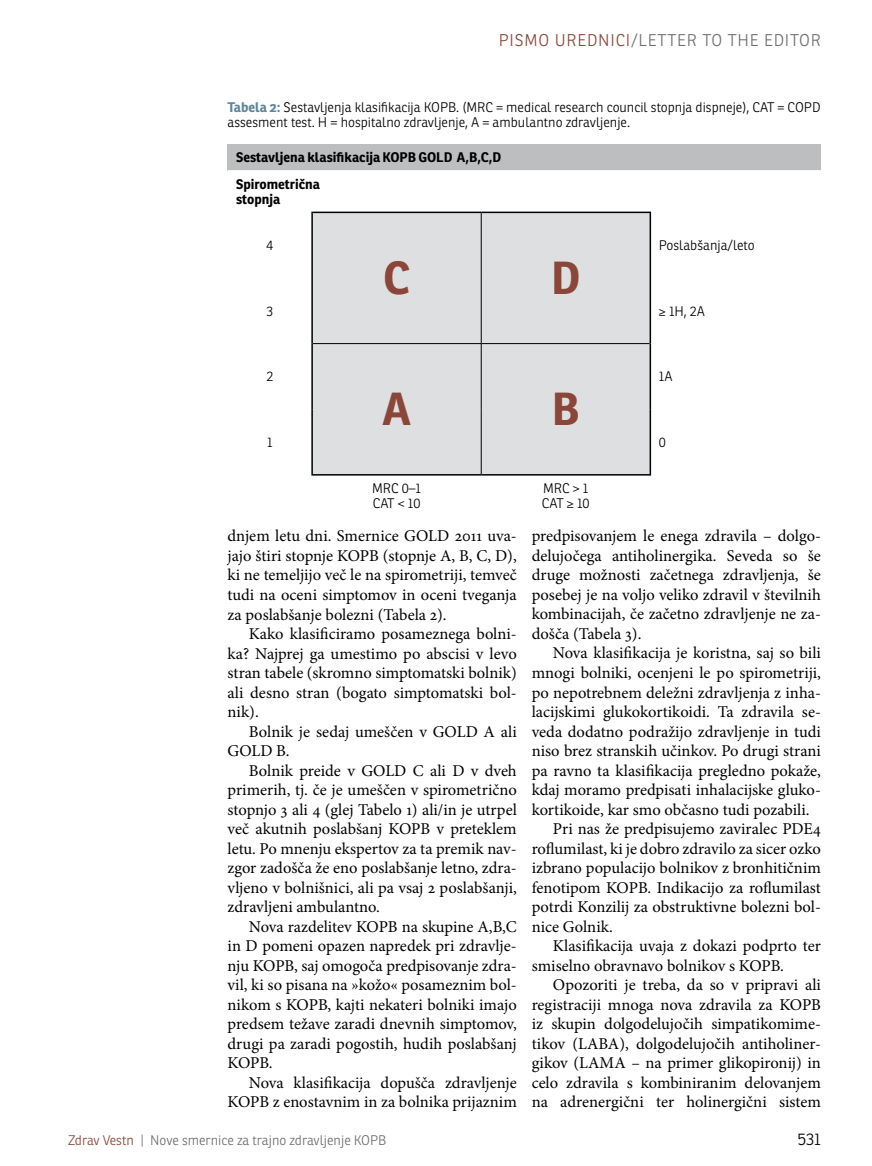
<style>
.page{position:relative;width:872px;height:1166px;background:#fff}
.page>*{position:absolute;margin:0;border:0;box-sizing:border-box;transform-origin:0 0}
.t1{font:700 45px "Ronnia";color:#8a4638}
.t2{font:16.5px/19.5px "Minion Pro";color:#000;text-align:justify}
.t3{font:300 16.5px "Ronnia";letter-spacing:.05em;color:#6d6e71}
.t4{font:300 16.5px "Ronnia";color:#8a4638}
.t5{font:300 16.5px "Ronnia";color:#000}
.t6{font:300 13.5px/15px "Ronnia";color:#000}
.t7{font:700 13.5px/26.7px "Ronnia";color:#000}
.t8{font:300 13.5px "Ronnia";color:#6d6e71}
.s1{font-weight:700;color:#5f8498}
.s2{color:#8a4638}
</style>
<div class="page">
<div style="left:227px;top:144px;width:594px;height:26px;background:#bcbec0"></div>
<div style="left:313px;top:213px;width:336px;height:261px;background:#dedfe0"></div>
<hr style="left:311px;top:211px;width:170px;height:2px;background:#000">
<hr style="left:311px;top:213px;width:2px;height:65px;background:#000">
<hr style="left:481px;top:211px;width:170px;height:2px;background:#000">
<hr style="left:649px;top:213px;width:2px;height:65px;background:#000">
<hr style="left:311px;top:278px;width:2px;height:65px;background:#000">
<hr style="left:649px;top:278px;width:2px;height:65px;background:#000">
<hr style="left:311px;top:343px;width:2px;height:66px;background:#000">
<hr style="left:649px;top:343px;width:2px;height:66px;background:#000">
<hr style="left:311px;top:409px;width:2px;height:65px;background:#000">
<hr style="left:649px;top:409px;width:2px;height:65px;background:#000">
<hr style="left:311px;top:474px;width:170px;height:1px;background:#000">
<hr style="left:481px;top:474px;width:170px;height:1px;background:#000">
<hr style="left:481px;top:213px;width:1px;height:65px;background:#000">
<hr style="left:481px;top:278px;width:1px;height:65px;background:#000">
<hr style="left:313px;top:343px;width:168px;height:1px;background:#000">
<hr style="left:481px;top:343px;width:168px;height:1px;background:#000">
<hr style="left:481px;top:344px;width:1px;height:65px;background:#000">
<hr style="left:481px;top:409px;width:1px;height:65px;background:#000">
<p class="t4" style="left:499px;top:30px;width:22px">Pismo</p>
<p class="t4" style="left:555px;top:30px;width:11px">urednici</p>
<p class="t3" style="left:631px;top:30px;width:179px">/Letter to the editor</p>
<p class="t6" style="left:227px;top:99px;width:594px"><span class="s1">Tabela 2:</span> Sestavljenja klasifikacija KOPB. (MRC = medical research council stopnja dispneje), CAT = COPD assesment test. H = hospitalno zdravljenje, A = ambulantno zdravljenje.</p>
<p class="t7" style="left:236px;top:144px;width:267px">Sestavljena klasifikacija KOPB GOLD A,B,C,D<br>Spirometrična</p>
<p class="t7" style="left:236px;top:185px;width:46px">stopnja</p>
<p class="t6" style="left:266px;top:237px;width:9px">4</p>
<h1 class="t1" style="left:383px;top:249px;width:29px">C</h1>
<h1 class="t1" style="left:551px;top:249px;width:31px">D</h1>
<p class="t6" style="left:659px;top:237px;width:97px">Poslabšanja/leto</p>
<p class="t6" style="left:266px;top:303px;width:8px">3</p>
<p class="t6" style="left:659px;top:303px;width:47px">≥ 1H, 2A</p>
<p class="t6" style="left:266px;top:369px;width:8px">2</p>
<h1 class="t1" style="left:382px;top:380px;width:30px">A</h1>
<h1 class="t1" style="left:552px;top:380px;width:29px">B</h1>
<p class="t6" style="left:659px;top:369px;width:15px">1A</p>
<p class="t6" style="left:267px;top:434px;width:7px">1</p>
<p class="t6" style="left:659px;top:434px;width:9px">0</p>
<p class="t6" style="left:372px;top:480px;width:50px">MRC 0–1<br>CAT &lt; 10</p>
<p class="t6" style="left:542px;top:480px;width:49px">MRC &gt; 1<br>CAT ≥ 10</p>
<p class="t2" style="left:227px;top:526px;width:291px">dnjem letu dni. Smernice GOLD 2011 uva&shy;jajo štiri stopnje KOPB (stopnje A, B, C, D), ki ne temeljijo več le na spirometriji, temveč tudi na oceni simptomov in oceni tveganja za poslabšanje bolezni (Tabela 2).</p>
<p class="t2" style="left:227px;top:624px;width:291px;text-indent:21px">Kako klasificiramo posameznega bolni&shy;ka? Najprej ga umestimo po abscisi v levo stran tabele (skromno simptomatski bolnik) ali desno stran (bogato simptomatski bol&shy;nik).</p>
<p class="t2" style="left:227px;top:721px;width:291px;text-indent:21px">Bolnik je sedaj umeščen v GOLD A ali<br>GOLD B.</p>
<p class="t2" style="left:227px;top:760px;width:291px;text-indent:21px">Bolnik preide v GOLD C ali D v dveh primerih, tj. če je umeščen v spirometrično stopnjo 3 ali 4 (glej Tabelo 1) ali/in je utrpel več akutnih poslabšanj KOPB v preteklem letu. Po mnenju ekspertov za ta premik nav&shy;zgor zadošča že eno poslabšanje letno, zdra&shy;vljeno v bolnišnici, ali pa vsaj 2 poslabšanji, zdravljeni ambulantno.</p>
<p class="t2" style="left:227px;top:916px;width:291px;text-indent:21px">Nova razdelitev KOPB na skupine A,B,C in D pomeni opazen napredek pri zdravlje&shy;nju KOPB, saj omogoča predpisovanje zdra&shy;vil, ki so pisana na »kožo« posameznim bol&shy;nikom s KOPB, kajti nekateri bolniki imajo predsem težave zaradi dnevnih simptomov, drugi pa zaradi pogostih, hudih poslabšanj KOPB.</p>
<p class="t2" style="left:227px;top:1072px;width:291px;text-align:right">Nova klasifikacija dopušča zdravljenje<br>KOPB z enostavnim in za bolnika prijaznim</p>
<p class="t2" style="left:532px;top:526px;width:291px">predpisovanjem le enega zdravila – dolgo&shy;delujočega antiholinergika. Seveda so še druge možnosti začetnega zdravljenja, še posebej je na voljo veliko zdravil v številnih kombinacijah, če začetno zdravljenje ne za&shy;došča (Tabela 3).</p>
<p class="t2" style="left:553px;top:643px;width:269px">Nova klasifikacija je koristna, saj so bili</p>
<p class="t2" style="left:532px;top:662px;width:291px">mnogi bolniki, ocenjeni le po spirometriji,</p>
<p class="t2" style="left:532px;top:682px;width:291px">po nepotrebnem deležni zdravljenja z inha-</p>
<p class="t2" style="left:532px;top:702px;width:291px">lacijskimi glukokortikoidi. Ta zdravila se-</p>
<p class="t2" style="left:532px;top:721px;width:291px">veda dodatno podražijo zdravljenje in tudi</p>
<p class="t2" style="left:532px;top:741px;width:291px">niso brez stranskih učinkov. Po drugi strani</p>
<p class="t2" style="left:532px;top:760px;width:291px">pa ravno ta klasifikacija pregledno pokaže,</p>
<p class="t2" style="left:532px;top:780px;width:291px">kdaj moramo predpisati inhalacijske gluko-</p>
<p class="t2" style="left:532px;top:799px;width:279px">kortikoide, kar smo občasno tudi pozabili.</p>
<p class="t2" style="left:553px;top:819px;width:269px">Pri nas že predpisujemo zaviralec PDE4</p>
<p class="t2" style="left:532px;top:838px;width:291px">roflumilast, ki je dobro zdravilo za sicer ozko</p>
<p class="t2" style="left:532px;top:858px;width:291px">izbrano populacijo bolnikov z bronhitičnim</p>
<p class="t2" style="left:532px;top:877px;width:291px">fenotipom KOPB. Indikacijo za roflumilast</p>
<p class="t2" style="left:532px;top:897px;width:291px">potrdi Konzilij za obstruktivne bolezni bol-</p>
<p class="t2" style="left:532px;top:916px;width:83px">nice Golnik.</p>
<p class="t2" style="left:553px;top:936px;width:269px">Klasifikacija uvaja z dokazi podprto ter</p>
<p class="t2" style="left:532px;top:955px;width:254px">smiselno obravnavo bolnikov s KOPB.</p>
<p class="t2" style="left:553px;top:975px;width:269px">Opozoriti je treba, da so v pripravi ali</p>
<p class="t2" style="left:532px;top:994px;width:291px">registraciji mnoga nova zdravila za KOPB</p>
<p class="t2" style="left:532px;top:1014px;width:291px">iz skupin dolgodelujočih simpatikomime-</p>
<p class="t2" style="left:532px;top:1033px;width:291px">tikov (LABA), dolgodelujočih antiholiner-</p>
<p class="t2" style="left:532px;top:1053px;width:291px">gikov (LAMA – na primer glikopironij) in</p>
<p class="t2" style="left:532px;top:1072px;width:291px">celo zdravila s kombiniranim delovanjem</p>
<p class="t2" style="left:532px;top:1092px;width:291px">na adrenergični ter holinergični sistem</p>
<p class="t8" style="left:68px;top:1131px;width:320px"><span class="s2">Zdrav Vestn</span> | Nove smernice za trajno zdravljenje KOPB</p>
<p class="t5" style="left:798px;top:1128px;width:24px">531</p>
</div>
